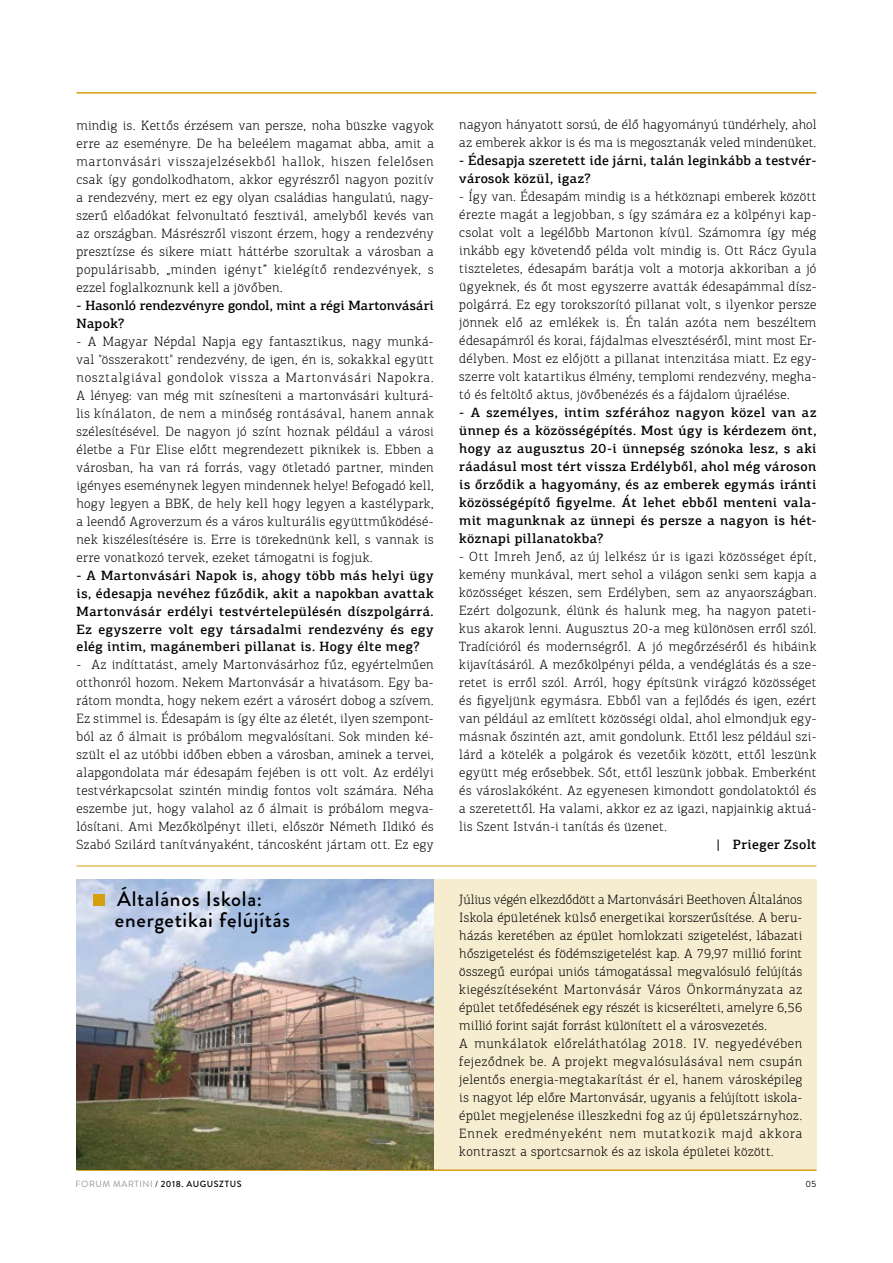
<style>
.page{position:relative;width:893px;height:1263px;background:#fff}
.page>*{position:absolute;margin:0;border:0;box-sizing:border-box;transform-origin:0 0}
.t1{font:500 21px/21px "Brandon Grotesque";letter-spacing:.035em;color:#000}
.t2{font:300 13.5px/18px "PF Agora Slab Pro";letter-spacing:.025em;color:#000;text-align:justify}
.t3{font:500 13.5px/18px "PF Agora Slab Pro";letter-spacing:.02em;color:#000;text-align:justify}
.t4{font:500 13.5px/18px "PF Agora Slab Pro";color:#000}
.t5{font:500 9px "Brandon Grotesque";letter-spacing:.06em;color:#000}
.t6{font:9px "Brandon Grotesque";color:#000}
.s1{font-weight:400;color:#939598}
.s2{font-weight:400}
</style>
<div class="page">
<hr style="left:77px;top:92px;width:739px;height:2px;background:#d59f10">
<hr style="left:77px;top:1169px;width:739px;height:2px;background:#d59f10">
<div style="left:77px;top:879px;width:739px;height:290px;background:#f6ecd0"></div>
<img style="left:77px;top:879px;width:357px;height:290px">
<hr style="left:77px;top:866px;width:739px;height:1px;background:#d59f10">
<div style="left:94px;top:894px;width:11px;height:12px;background:#d59f10"></div>
<p class="t2" style="left:77px;top:116px;width:359px">mindig is. Kettős érzésem van persze, noha büszke vagyok erre az eseményre. De ha beleélem magamat abba, amit a martonvásári visszajelzésekből hallok, hiszen felelősen csak így gondolkodhatom, akkor egyrészről nagyon pozitív a rendezvény, mert ez egy olyan családias hangulatú, nagy&shy;szerű előadókat felvonultató fesztivál, amelyből kevés van az országban. Másrészről viszont érzem, hogy a rendezvény presztízse és sikere miatt háttérbe szorultak a városban a populárisabb, „minden igényt” kielégítő rendezvények, s ezzel foglalkoznunk kell a jövőben.</p>
<p class="t4" style="left:77px;top:296px;width:359px">- Hasonló rendezvényre gondol, mint a régi Martonvásári<br>Napok?</p>
<p class="t2" style="left:77px;top:332px;width:359px">- A Magyar Népdal Napja egy fantasztikus, nagy munká&shy;val "összerakott" rendezvény, de igen, én is, sokakkal együtt nosztalgiával gondolok vissza a Martonvásári Napokra.<br>A lényeg: van még mit színesíteni a martonvásári kulturá&shy;lis kínálaton, de nem a minőség rontásával, hanem annak szélesítésével. De nagyon jó színt hoznak például a városi életbe a Für Elise előtt megrendezett piknikek is. Ebben a városban, ha van rá forrás, vagy ötletadó partner, minden igényes eseménynek legyen mindennek helye! Befogadó kell, hogy legyen a BBK, de hely kell hogy legyen a kastélypark, a leendő Agroverzum és a város kulturális együttműködésé&shy;nek kiszélesítésére is. Erre is törekednünk kell, s vannak is erre vonatkozó tervek, ezeket támogatni is fogjuk.</p>
<p class="t3" style="left:77px;top:566px;width:359px">- A Martonvásári Napok is, ahogy több más helyi ügy is, édesapja nevéhez fűződik, akit a napokban avattak Martonvásár erdélyi testvértelepülésén díszpolgárrá.<br>Ez egyszerre volt egy társadalmi rendezvény és egy elég intim, magánemberi pillanat is. Hogy élte meg?</p>
<p class="t2" style="left:77px;top:656px;width:359px">- Az indíttatást, amely Martonvásárhoz fűz, egyértelműen otthonról hozom. Nekem Martonvásár a hivatásom. Egy ba&shy;rátom mondta, hogy nekem ezért a városért dobog a szívem.<br>Ez stimmel is. Édesapám is így élte az életét, ilyen szempont&shy;ból az ő álmait is próbálom megvalósítani. Sok minden ké&shy;szült el az utóbbi időben ebben a városban, aminek a tervei, alapgondolata már édesapám fejében is ott volt. Az erdélyi testvérkapcsolat szintén mindig fontos volt számára. Néha eszembe jut, hogy valahol az ő álmait is próbálom megva&shy;lósítani. Ami Mezőkölpényt illeti, először Németh Ildikó és Szabó Szilárd tanítványaként, táncosként jártam ott. Ez egy</p>
<h1 class="t1" style="left:115px;top:889px;width:177px">Általános Iskola: energetikai felújítás</h1>
<p class="t2" style="left:459px;top:116px;width:359px">nagyon hányatott sorsú, de élő hagyományú tündérhely, ahol az emberek akkor is és ma is megosztanák veled mindenüket.</p>
<p class="t3" style="left:459px;top:152px;width:359px">- Édesapja szeretett ide járni, talán leginkább a testvér&shy;városok közül, igaz?</p>
<p class="t2" style="left:459px;top:188px;width:359px">- Így van. Édesapám mindig is a hétköznapi emberek között érezte magát a legjobban, s így számára ez a kölpényi kap&shy;csolat volt a legélőbb Martonon kívül. Számomra így még inkább egy követendő példa volt mindig is. Ott Rácz Gyula tiszteletes, édesapám barátja volt a motorja akkoriban a jó ügyeknek, és őt most egyszerre avatták édesapámmal dísz&shy;polgárrá. Ez egy torokszorító pillanat volt, s ilyenkor persze jönnek elő az emlékek is. Én talán azóta nem beszéltem édesapámról és korai, fájdalmas elvesztéséről, mint most Er&shy;délyben. Most ez előjött a pillanat intenzitása miatt. Ez egy&shy;szerre volt katartikus élmény, templomi rendezvény, megha&shy;tó és feltöltő aktus, jövőbenézés és a fájdalom újraélése.</p>
<p class="t3" style="left:459px;top:404px;width:359px">- A személyes, intim szférához nagyon közel van az ünnep és a közösségépítés. Most úgy is kérdezem önt, hogy az augusztus 20-i ünnepség szónoka lesz, s aki ráadásul most tért vissza Erdélyből, ahol még városon is őrződik a hagyomány, és az emberek egymás iránti közösségépítő figyelme. Át lehet ebből menteni vala&shy;mit magunknak az ünnepi és persze a nagyon is hét&shy;köznapi pillanatokba?</p>
<p class="t2" style="left:459px;top:548px;width:359px">- Ott Imreh Jenő, az új lelkész úr is igazi közösséget épít, kemény munkával, mert sehol a világon senki sem kapja a közösséget készen, sem Erdélyben, sem az anyaországban.<br>Ezért dolgozunk, élünk és halunk meg, ha nagyon pateti&shy;kus akarok lenni. Augusztus 20-a meg különösen erről szól.<br>Tradícióról és modernségről. A jó megőrzéséről és hibáink kijavításáról. A mezőkölpényi példa, a vendéglátás és a sze&shy;retet is erről szól. Arról, hogy építsünk virágzó közösséget és figyeljünk egymásra. Ebből van a fejlődés és igen, ezért van például az említett közösségi oldal, ahol elmondjuk egy&shy;másnak őszintén azt, amit gondolunk. Ettől lesz például szi&shy;lárd a kötelék a polgárok és vezetőik között, ettől leszünk együtt még erősebbek. Sőt, ettől leszünk jobbak. Emberként és városlakóként. Az egyenesen kimondott gondolatoktól és a szeretettől. Ha valami, akkor ez az igazi, napjainkig aktuá&shy;lis Szent István-i tanítás és üzenet.</p>
<p class="t3" style="left:716px;top:835px;width:101px">| Prieger Zsolt</p>
<p class="t2" style="left:459px;top:890px;width:344px;text-align:left">Július végén elkezdődött a Martonvásári Beethoven Általános Iskola épületének külső energetikai korszerűsítése. A beru&shy;házás keretében az épület homlokzati szigetelést, lábazati hőszigetelést és födémszigetelést kap. A 79,97 millió forint összegű európai uniós támogatással megvalósuló felújítás kiegészítéseként Martonvásár Város Önkormányzata az épület tetőfedésének egy részét is kicserélteti, amelyre 6,56 millió forint saját forrást különített el a városvezetés.<br>A munkálatok előreláthatólag 2018. IV. negyedévében fejeződnek be. A projekt megvalósulásával nem csupán jelentős energia-megtakarítást ér el, hanem városképileg is nagyot lép előre Martonvásár, ugyanis a felújított iskola&shy;épület megjelenése illeszkedni fog az új épületszárnyhoz.<br>Ennek eredményeként nem mutatkozik majd akkora kontraszt a sportcsarnok és az iskola épületei között.</p>
<p class="t5" style="left:76px;top:1177px;width:167px"><span class="s1">FORUM MARTINI</span> <span class="s2">/</span> 2018. AUGUSZTUS</p>
<p class="t6" style="left:805px;top:1177px;width:13px">05</p>
</div>
